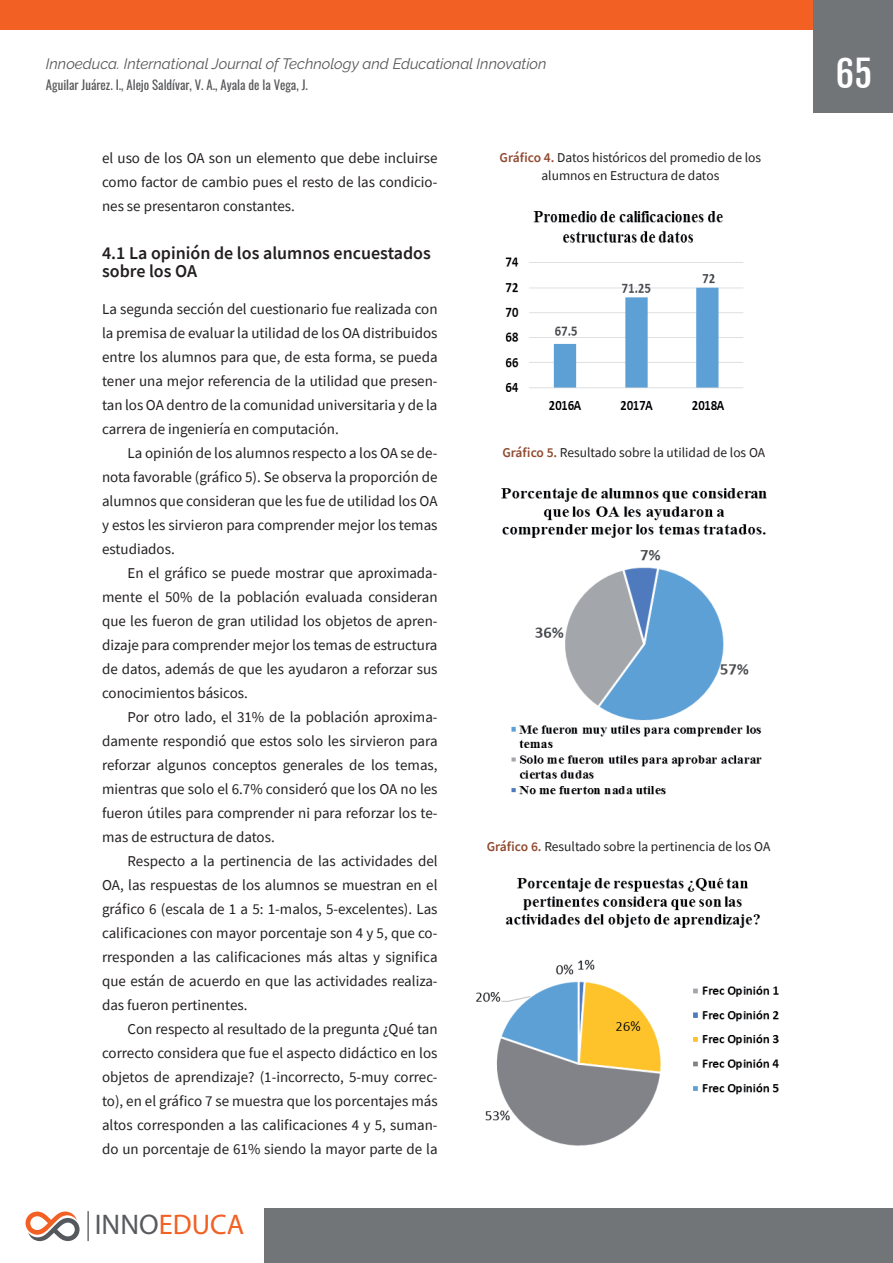
<style>
.page{position:relative;width:893px;height:1263px;background:#fff}
.page>*{position:absolute;margin:0;border:0;box-sizing:border-box;transform-origin:0 0}
.t1{font:36px "Fjalla One";color:#fff}
.t2{font:28.5px "Myriad Pro";color:#f26024}
.t3{font:600 18px/18px "Source Sans Pro";color:#231f20}
.t4{font:15px/24px "Source Sans Pro";color:#231f20;text-align:justify}
.t5{font:italic 15px "Raleway";color:#57585a}
.t6{font:13.5px/18px "Source Sans Pro";color:#231f20;text-align:center}
.t7{font:12.75px "Oswald";color:#57585a}
.s1{color:#585a5e}
.s2{font-weight:600;color:#904a30}
</style>
<div class="page">
<div style="left:0;top:0;width:893px;height:30px;background:#f26024"></div>
<div style="left:814px;top:0;width:79px;height:112px;background:#727578"></div>
<div style="left:264px;top:1209px;width:629px;height:54px;background:#727578"></div>
<img style="left:87px;top:1211px;width:2px;height:30px">
<svg style="left:26px;top:1211px;width:54px;height:30px"></svg>
<img style="left:501px;top:488px;width:266px;height:307px">
<img style="left:476px;top:878px;width:303px;height:268px">
<img style="left:505px;top:211px;width:239px;height:199px">
<p class="t5" style="left:46px;top:55px;width:502px">Innoeduca. International Journal of Technology and Educational Innovation</p>
<p class="t7" style="left:46px;top:74px;width:263px">Aguilar Juárez. I., Alejo Saldívar, V. A., Ayala de la Vega, J.</p>
<p class="t4" style="left:102px;top:146px;width:337px">el uso de los OA son un elemento que debe incluirse como factor de cambio pues el resto de las condicio&shy;nes se presentaron constantes.</p>
<p class="t3" style="left:102px;top:244px;width:330px">4.1 La opinión de los alumnos encuestados sobre los OA</p>
<p class="t4" style="left:102px;top:297px;width:337px">La segunda sección del cuestionario fue realizada con la premisa de evaluar la utilidad de los OA distribuidos entre los alumnos para que, de esta forma, se pueda tener una mejor referencia de la utilidad que presen&shy;tan los OA dentro de la comunidad universitaria y de la carrera de ingeniería en computación.</p>
<p class="t4" style="left:102px;top:441px;width:337px;text-indent:26px">La opinión de los alumnos respecto a los OA se de&shy;nota favorable (gráfico 5). Se observa la proporción de alumnos que consideran que les fue de utilidad los OA y estos les sirvieron para comprender mejor los temas estudiados.</p>
<p class="t4" style="left:102px;top:561px;width:337px;text-indent:26px">En el gráfico se puede mostrar que aproximada&shy;mente el 50% de la población evaluada consideran que les fueron de gran utilidad los objetos de apren&shy;dizaje para comprender mejor los temas de estructura de datos, además de que les ayudaron a reforzar sus conocimientos básicos.</p>
<p class="t4" style="left:102px;top:705px;width:337px;text-indent:26px">Por otro lado, el 31% de la población aproxima&shy;damente respondió que estos solo les sirvieron para reforzar algunos conceptos generales de los temas, mientras que solo el 6.7% consideró que los OA no les fueron útiles para comprender ni para reforzar los te&shy;mas de estructura de datos.</p>
<p class="t4" style="left:102px;top:849px;width:337px;text-indent:26px">Respecto a la pertinencia de las actividades del OA, las respuestas de los alumnos se muestran en el gráfico 6 (escala de 1 a 5: 1-malos, 5-excelentes). Las calificaciones con mayor porcentaje son 4 y 5, que co&shy;rresponden a las calificaciones más altas y significa que están de acuerdo en que las actividades realiza&shy;das fueron pertinentes.</p>
<p class="t4" style="left:102px;top:1017px;width:337px;text-indent:26px">Con respecto al resultado de la pregunta ¿Qué tan correcto considera que fue el aspecto didáctico en los objetos de aprendizaje? (1-incorrecto, 5-muy correc&shy;to), en el gráfico 7 se muestra que los porcentajes más altos corresponden a las calificaciones 4 y 5, suman&shy;do un porcentaje de 61% siendo la mayor parte de la</p>
<h2 class="t2" style="left:95px;top:1207px;width:151px"><span class="s1">INNO</span>EDUCA</h2>
<p class="t6" style="left:500px;top:149px;width:263px"><span class="s2">Gráfico 4.</span> Datos históricos del promedio de los alumnos en Estructura de datos</p>
<p class="t6" style="left:502px;top:443px;width:264px"><span class="s2">Gráfico 5.</span> Resultado sobre la utilidad de los OA</p>
<p class="t6" style="left:487px;top:837px;width:285px"><span class="s2">Gráfico 6.</span> Resultado sobre la pertinencia de los OA</p>
<h1 class="t1" style="left:836px;top:52px;width:38px">65</h1>
</div>
